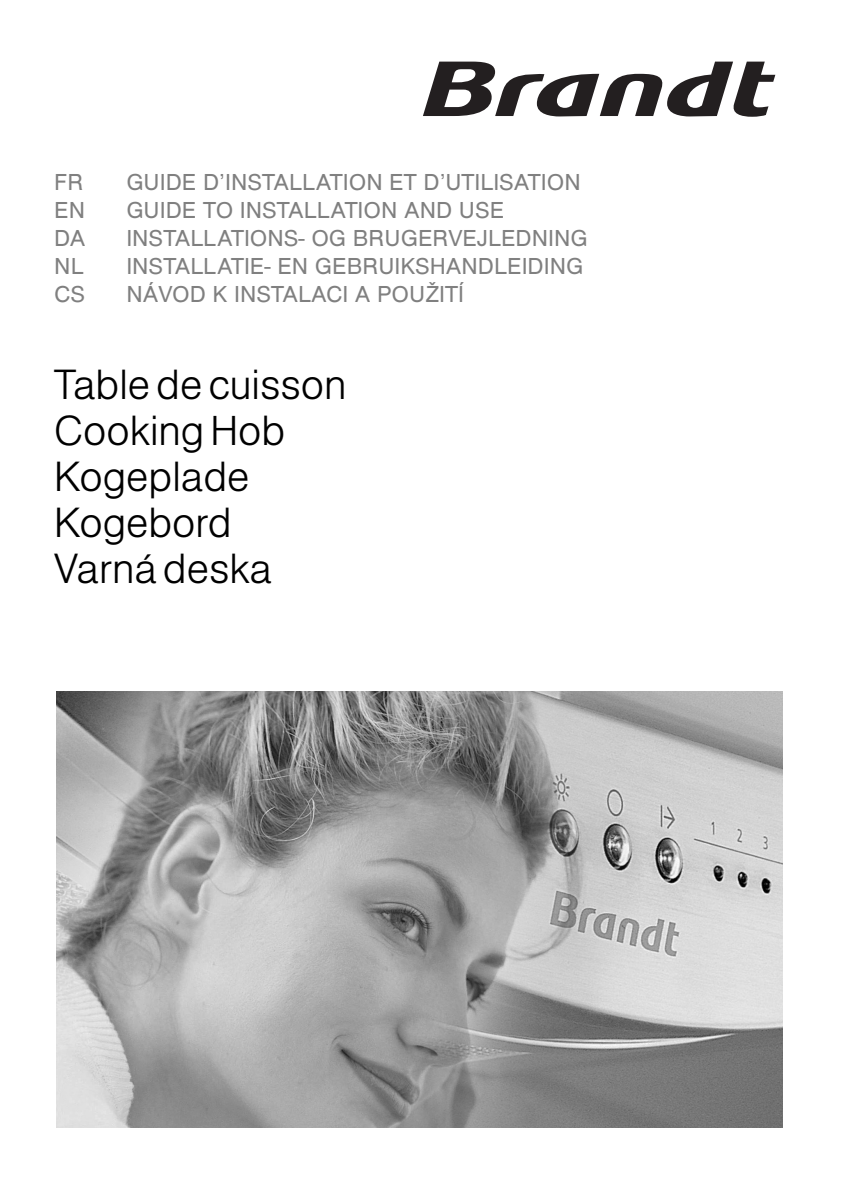
<style>
.page{position:relative;width:842px;height:1191px;background:#fff}
.page>*{position:absolute;margin:0;border:0;box-sizing:border-box;transform-origin:0 0}
.t1{font:44px/46px "Nimbus San No 5 T Ligh";color:#000}
.t2{font:24px "Nimbus San No 5 T";color:#808080}
.t3{font:24px "Nimbus San No 5 TEE";color:#808080}
</style>
<div class="page">
<svg style="left:423px;top:62px;width:352px;height:55px"></svg>
<img style="left:57px;top:692px;width:726px;height:435px">
<p class="t2" style="left:54px;top:167px;width:31px">FR</p>
<p class="t2" style="left:126px;top:167px;width:456px">GUIDE D’INSTALLATION ET D’UTILISATION</p>
<p class="t2" style="left:54px;top:195px;width:32px">EN</p>
<p class="t2" style="left:126px;top:195px;width:379px">GUIDE TO INSTALLATION AND USE</p>
<p class="t2" style="left:54px;top:223px;width:33px">DA</p>
<p class="t2" style="left:126px;top:223px;width:463px">INSTALLATIONS- OG BRUGERVEJLEDNING</p>
<p class="t2" style="left:54px;top:251px;width:31px">NL</p>
<p class="t2" style="left:126px;top:251px;width:459px">INSTALLATIE- EN GEBRUIKSHANDLEIDING</p>
<p class="t2" style="left:54px;top:279px;width:32px">CS</p>
<p class="t3" style="left:126px;top:279px;width:339px">NÁVOD K INSTALACI A POUŽITÍ</p>
<h1 class="t1" style="left:54px;top:361px;width:294px">Table de cuisson<br>Cooking Hob<br>Kogeplade<br>Kogebord<br>Varná deska</h1>
</div>
